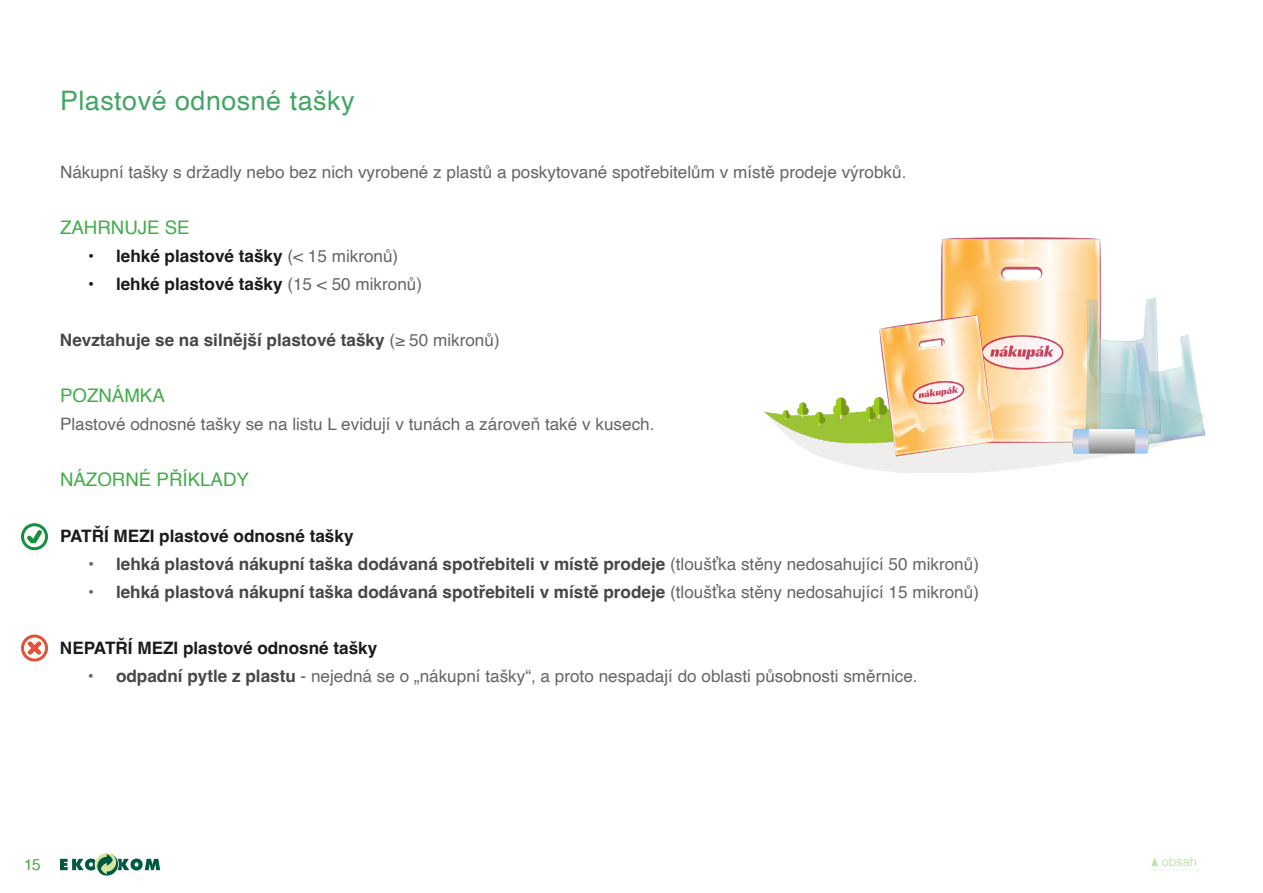
<style>
.page{position:relative;width:1263px;height:893px;background:#fff}
.page>*{position:absolute;margin:0;border:0;box-sizing:border-box;transform-origin:0 0}
.t1{font:26.85px "Helvetica";letter-spacing:.02em;color:#42a565}
.t2{font:18.75px "Helvetica";color:#41ad49}
.t3{font:17.1px "Helvetica";color:#666}
.t4{font:700 17.1px "Helvetica";color:#474747}
.t5{font:700 17.1px "Helvetica";color:#1a1a1a}
.t6{font:300 15px "Helvetica";color:#41ad49}
.t7{font:300 12.6px "Helvetica";color:#afda8e}
.s1{font-weight:400;color:#666}
.s2{font-weight:700;color:#474747}
</style>
<div class="page">
<svg style="left:60px;top:854px;width:100px;height:21px"></svg>
<svg style="left:23px;top:527px;width:23px;height:19px"></svg>
<div style="left:21px;top:523px;width:27px;height:27px;border:3px solid #138f3e;border-radius:50%"></div>
<svg style="left:24px;top:637px;width:21px;height:21px"></svg>
<div style="left:21px;top:635px;width:27px;height:27px;border:3px solid #e45139;border-radius:50%"></div>
<img style="left:764px;top:237px;width:440px;height:236px">
<svg style="left:1151px;top:857px;width:48px;height:13px"></svg>
<h1 class="t1" style="left:60px;top:80px;width:296px">Plastové odnosné tašky</h1>
<p class="t3" style="left:60px;top:159px;width:848px">Nákupní tašky s držadly nebo bez nich vyrobené z plastů a poskytované spotřebitelům v místě prodeje výrobků.</p>
<p class="t2" style="left:60px;top:213px;width:131px">ZAHRNUJE SE</p>
<p class="t5" style="left:88px;top:245px;width:312px">• lehké plastové tašky <span class="s1">(&lt; 15 mikronů)</span></p>
<p class="t5" style="left:88px;top:274px;width:336px">• lehké plastové tašky <span class="s1">(15 &lt; 50 mikronů)</span></p>
<p class="t4" style="left:60px;top:330px;width:441px">Nevztahuje se na silnější plastové tašky <span class="s1">(≥ 50 mikronů)</span></p>
<p class="t2" style="left:60px;top:381px;width:106px">POZNÁMKA</p>
<p class="t3" style="left:60px;top:411px;width:596px">Plastové odnosné tašky se na listu L evidují v tunách a zároveň také v kusech.</p>
<p class="t2" style="left:60px;top:465px;width:190px">NÁZORNÉ PŘÍKLADY</p>
<p class="t5" style="left:60px;top:526px;width:295px">PATŘÍ MEZI plastové odnosné tašky</p>
<p class="t4" style="left:88px;top:554px;width:892px"><span class="s1">•</span> lehká plastová nákupní taška dodávaná spotřebiteli v místě prodeje <span class="s1">(tloušťka stěny nedosahující 50 mikronů)</span></p>
<p class="t4" style="left:88px;top:582px;width:892px"><span class="s1">•</span> lehká plastová nákupní taška dodávaná spotřebiteli v místě prodeje <span class="s1">(tloušťka stěny nedosahující 15 mikronů)</span></p>
<p class="t5" style="left:60px;top:638px;width:319px">NEPATŘÍ MEZI plastové odnosné tašky</p>
<p class="t3" style="left:88px;top:663px;width:831px">• <span class="s2">odpadní pytle z plastu</span> - nejedná se o „nákupní tašky“, a proto nespadají do oblasti působnosti směrnice.</p>
<p class="t6" style="left:24px;top:852px;width:18px">15</p>
<p class="t7" style="left:1162px;top:851px;width:36px">obsah</p>
</div>
